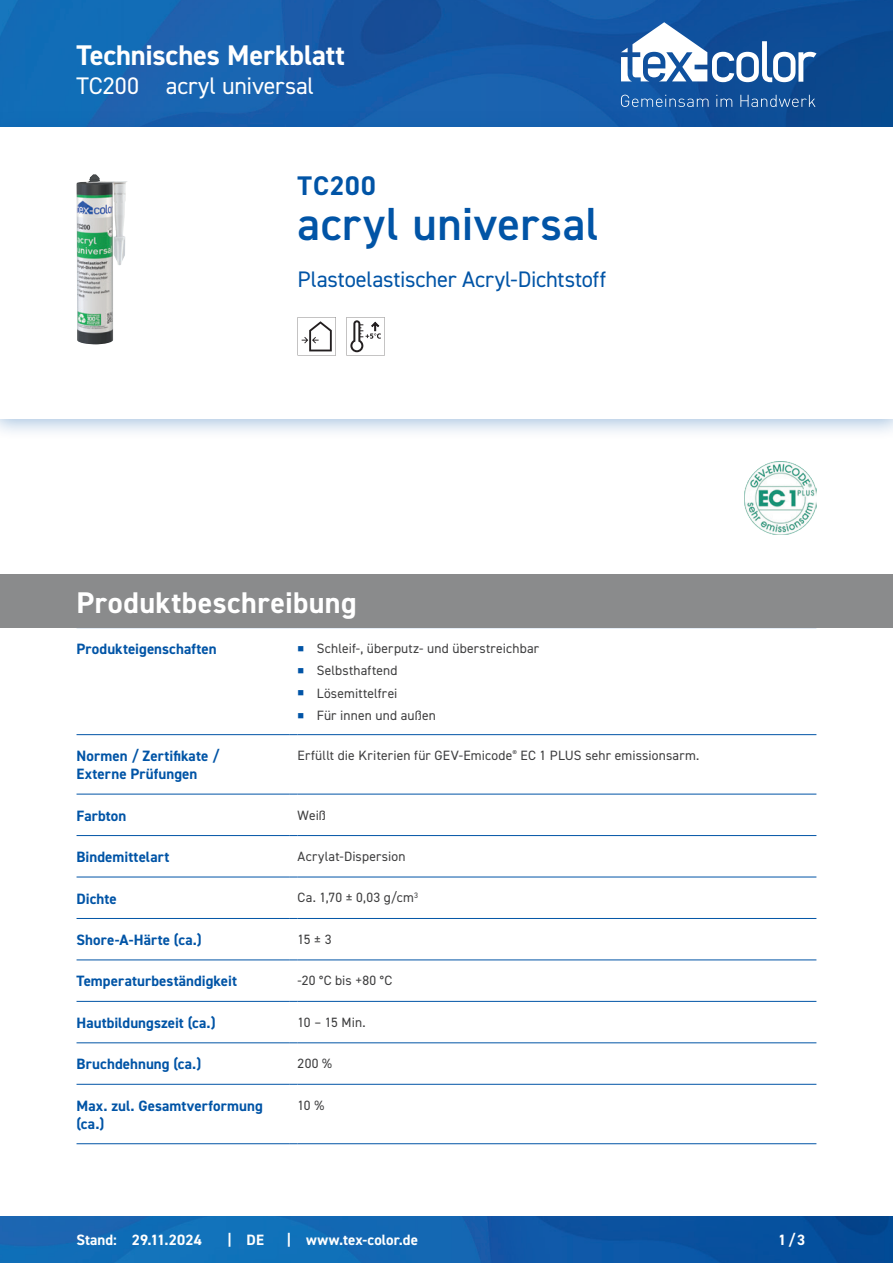
<style>
.page{position:relative;width:893px;height:1263px;background:#fff}
.page>*{position:absolute;margin:0;border:0;box-sizing:border-box;transform-origin:0 0}
.CB_AF_Produktname{font:600 46.5px "DIN2014";letter-spacing:.01em;color:#0154a6}
.CB_AF_Kapitel_Ueberschrift{font:700 30px "DIN2014";letter-spacing:.015em;color:#fff}
.CB_AF_Kopf_TM{font:700 28.5px "DIN2014";letter-spacing:-.005em;color:#fff}
.CB_AF_Produktkuerzel{font:700 27px "DIN2014";letter-spacing:.035em;color:#0154a6}
.CB_AF_Kopf_Produktname_klein{font:24px "DIN2014";letter-spacing:-.005em;color:#fff}
.CB_AF_Subline_Produkt{font:22.5px "DIN2014";letter-spacing:-.005em;color:#0154a6}
.CB_AF_Abschnitt_Ueberschrift{font:700 15px/18px "DIN2014";letter-spacing:.005em;color:#0154a6}
.CB_AF_Fuß_Stand_linksb{font:700 15px "DIN2014";letter-spacing:.005em;color:#fff}
.CB_AF_Text_Standard{font:13.5px "DIN2014";letter-spacing:.01em;color:#3e3e3f}
</style>
<div class="page">
<img style="left:0;top:0;width:893px;height:111px">
<img style="left:0;top:1216px;width:893px;height:47px">
<div style="left:0;top:111px;width:893px;height:329px;background:#0154a6;opacity:.35"></div>
<div style="left:0;top:128px;width:893px;height:291px;background:#fff"></div>
<img style="left:77px;top:174px;width:50px;height:170px">
<svg style="left:298px;top:317px;width:38px;height:38px"></svg>
<svg style="left:346px;top:317px;width:39px;height:38px"></svg>
<img style="left:744px;top:462px;width:72px;height:72px">
<hr style="left:77px;top:734px;width:212px;height:1px;background:#0154a6">
<hr style="left:298px;top:734px;width:518px;height:1px;background:#0154a6">
<hr style="left:77px;top:794px;width:212px;height:1px;background:#0154a6">
<hr style="left:298px;top:794px;width:518px;height:1px;background:#0154a6">
<hr style="left:77px;top:835px;width:212px;height:1px;background:#0154a6">
<hr style="left:298px;top:835px;width:518px;height:1px;background:#0154a6">
<hr style="left:77px;top:877px;width:212px;height:1px;background:#0154a6">
<hr style="left:298px;top:877px;width:518px;height:1px;background:#0154a6">
<hr style="left:77px;top:918px;width:212px;height:1px;background:#0154a6">
<hr style="left:298px;top:918px;width:518px;height:1px;background:#0154a6">
<hr style="left:77px;top:959px;width:212px;height:1px;background:#0154a6">
<hr style="left:298px;top:959px;width:518px;height:1px;background:#0154a6">
<hr style="left:77px;top:1001px;width:212px;height:1px;background:#0154a6">
<hr style="left:298px;top:1001px;width:518px;height:1px;background:#0154a6">
<hr style="left:77px;top:1042px;width:212px;height:1px;background:#0154a6">
<hr style="left:298px;top:1042px;width:518px;height:1px;background:#0154a6">
<hr style="left:77px;top:1084px;width:212px;height:1px;background:#0154a6">
<hr style="left:298px;top:1084px;width:518px;height:1px;background:#0154a6">
<hr style="left:77px;top:1143px;width:212px;height:1px;background:#0154a6">
<hr style="left:298px;top:1143px;width:518px;height:1px;background:#0154a6">
<div style="left:0;top:574px;width:893px;height:54px;background:#8a8b8c"></div>
<svg style="left:621px;top:22px;width:195px;height:60px"></svg>
<svg style="left:621px;top:95px;width:194px;height:12px"></svg>
<p class="CB_AF_Kopf_TM" style="left:77px;top:36px;width:270px">Technisches Merkblatt</p>
<p class="CB_AF_Kopf_Produktname_klein" style="left:77px;top:71px;width:64px">TC200</p>
<p class="CB_AF_Kopf_Produktname_klein" style="left:166px;top:71px;width:150px">acryl universal</p>
<p class="CB_AF_Produktkuerzel" style="left:298px;top:168px;width:80px">TC200</p>
<p class="CB_AF_Produktname" style="left:298px;top:193px;width:303px">acryl universal</p>
<p class="CB_AF_Subline_Produkt" style="left:298px;top:266px;width:310px">Plastoelastischer Acryl-Dichtstoff</p>
<p class="CB_AF_Kapitel_Ueberschrift" style="left:77px;top:582px;width:282px">Produktbeschreibung</p>
<p class="CB_AF_Abschnitt_Ueberschrift" style="left:77px;top:640px;width:142px">Produkteigenschaften</p>
<p class="CB_AF_Text_Standard" style="left:317px;top:640px;width:224px">Schleif-, überputz- und überstreichbar</p>
<p class="CB_AF_Text_Standard" style="left:317px;top:662px;width:82px">Selbsthaftend</p>
<p class="CB_AF_Text_Standard" style="left:317px;top:684px;width:82px">Lösemittelfrei</p>
<p class="CB_AF_Text_Standard" style="left:317px;top:707px;width:121px">Für innen und außen</p>
<p class="CB_AF_Abschnitt_Ueberschrift" style="left:77px;top:747px;width:144px">Normen / Zertifikate /<br>Externe Prüfungen</p>
<p class="CB_AF_Text_Standard" style="left:298px;top:747px;width:403px">Erfüllt die Kriterien für GEV-Emicode<sup>®</sup> EC 1 PLUS sehr emissionsarm.</p>
<p class="CB_AF_Abschnitt_Ueberschrift" style="left:77px;top:806px;width:51px">Farbton</p>
<p class="CB_AF_Text_Standard" style="left:298px;top:806px;width:30px">Weiß</p>
<p class="CB_AF_Abschnitt_Ueberschrift" style="left:77px;top:848px;width:94px">Bindemittelart</p>
<p class="CB_AF_Text_Standard" style="left:298px;top:848px;width:109px">Acrylat-Dispersion</p>
<p class="CB_AF_Abschnitt_Ueberschrift" style="left:77px;top:889px;width:42px">Dichte</p>
<p class="CB_AF_Text_Standard" style="left:298px;top:889px;width:122px">Ca. 1,70 ± 0,03 g/cm<sup>3</sup></p>
<p class="CB_AF_Abschnitt_Ueberschrift" style="left:77px;top:931px;width:127px">Shore-A-Härte (ca.)</p>
<p class="CB_AF_Text_Standard" style="left:298px;top:931px;width:35px">15 ± 3</p>
<p class="CB_AF_Abschnitt_Ueberschrift" style="left:77px;top:972px;width:162px">Temperaturbeständigkeit</p>
<p class="CB_AF_Text_Standard" style="left:298px;top:972px;width:96px">-20 °C bis +80 °C</p>
<p class="CB_AF_Abschnitt_Ueberschrift" style="left:77px;top:1013px;width:140px">Hautbildungszeit (ca.)</p>
<p class="CB_AF_Text_Standard" style="left:298px;top:1014px;width:69px">10 – 15 Min.</p>
<p class="CB_AF_Abschnitt_Ueberschrift" style="left:77px;top:1055px;width:126px">Bruchdehnung (ca.)</p>
<p class="CB_AF_Text_Standard" style="left:298px;top:1055px;width:36px">200 %</p>
<p class="CB_AF_Abschnitt_Ueberschrift" style="left:77px;top:1096px;width:188px">Max. zul. Gesamtverformung (ca.)</p>
<p class="CB_AF_Text_Standard" style="left:298px;top:1096px;width:28px">10 %</p>
<p class="CB_AF_Fuß_Stand_linksb" style="left:77px;top:1230px;width:42px">Stand:</p>
<p class="CB_AF_Fuß_Stand_linksb" style="left:132px;top:1230px;width:72px">29.11.2024</p>
<p class="CB_AF_Fuß_Stand_linksb" style="left:227px;top:1229px;width:6px">|</p>
<p class="CB_AF_Fuß_Stand_linksb" style="left:247px;top:1230px;width:19px">DE</p>
<p class="CB_AF_Fuß_Stand_linksb" style="left:287px;top:1229px;width:6px">|</p>
<p class="CB_AF_Fuß_Stand_linksb" style="left:306px;top:1230px;width:113px">www.tex-color.de</p>
<p class="CB_AF_Fuß_Stand_linksb" style="left:778px;top:1230px;width:29px">1/3</p>
</div>
